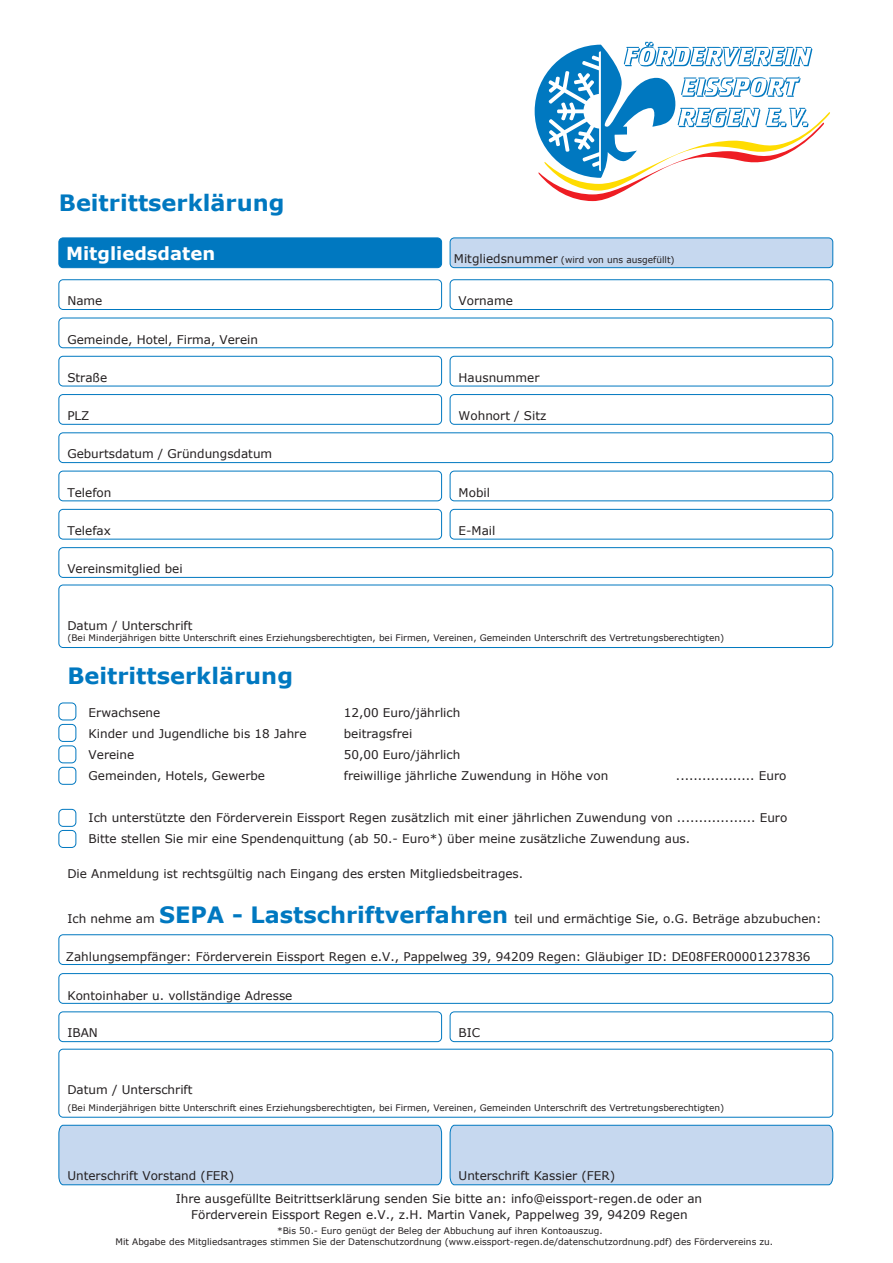
<style>
.page{position:relative;width:893px;height:1263px;background:#fff}
.page>*{position:absolute;margin:0;border:0;box-sizing:border-box;transform-origin:0 0}
.t1{font:700 22.5px "Verdana";color:#0078c0}
.t2{font:700 18px "Verdana";color:#fff}
.t3{font:12px/21px "Verdana";color:#231f20}
.t4{font:9px/10.8px "Verdana";color:#231f20}
.s1{font-size:12px}
.s2{font-weight:700;font-size:22.5px;color:#0078c0}
</style>
<div class="page">
<div style="left:58px;top:1124px;width:384px;height:61px;background:#c6d8ef"></div>
<div style="left:449px;top:1124px;width:384px;height:61px;background:#c6d8ef"></div>
<div style="left:450px;top:238px;width:383px;height:30px;background:#c6d8ef;border-radius:4px"></div>
<div style="left:450px;top:238px;width:383px;height:30px;border:1px solid #0078c0;border-radius:4px"></div>
<svg style="left:535px;top:42px;width:295px;height:159px"></svg>
<svg style="left:58px;top:279px;width:775px;height:369px"></svg>
<div style="left:59px;top:238px;width:383px;height:30px;background:#0078c0;border-radius:4px"></div>
<div style="left:58px;top:238px;width:384px;height:30px;border:1px solid #0078c0;border-radius:4px"></div>
<svg style="left:58px;top:934px;width:775px;height:184px"></svg>
<div style="left:58px;top:703px;width:18px;height:17px;border:1px solid #0078c0;border-radius:4px"></div>
<div style="left:58px;top:724px;width:18px;height:18px;border:1px solid #0078c0;border-radius:4px"></div>
<div style="left:58px;top:745px;width:18px;height:18px;border:1px solid #0078c0;border-radius:4px"></div>
<div style="left:58px;top:767px;width:18px;height:18px;border:1px solid #0078c0;border-radius:4px"></div>
<div style="left:58px;top:809px;width:18px;height:18px;border:1px solid #0078c0;border-radius:4px"></div>
<div style="left:58px;top:830px;width:18px;height:18px;border:1px solid #0078c0;border-radius:4px"></div>
<h1 class="t1" style="left:59px;top:187px;width:227px">Beitrittserklärung</h1>
<h2 class="t2" style="left:66px;top:240px;width:151px">Mitgliedsdaten</h2>
<p class="t4" style="left:454px;top:255px;width:222px"><span class="s1">Mitgliedsnummer</span> (wird von uns ausgefüllt)</p>
<p class="t3" style="left:67px;top:290px;width:37px">Name</p>
<p class="t3" style="left:459px;top:290px;width:56px">Vorname</p>
<p class="t3" style="left:67px;top:329px;width:192px">Gemeinde, Hotel, Firma, Verein</p>
<p class="t3" style="left:67px;top:367px;width:41px">Straße</p>
<p class="t3" style="left:459px;top:367px;width:82px">Hausnummer</p>
<p class="t3" style="left:67px;top:405px;width:24px">PLZ</p>
<p class="t3" style="left:459px;top:405px;width:89px">Wohnort / Sitz</p>
<p class="t3" style="left:67px;top:443px;width:206px">Geburtsdatum / Gründungsdatum</p>
<p class="t3" style="left:67px;top:482px;width:46px">Telefon</p>
<p class="t3" style="left:459px;top:482px;width:33px">Mobil</p>
<p class="t3" style="left:67px;top:520px;width:45px">Telefax</p>
<p class="t3" style="left:459px;top:520px;width:38px">E-Mail</p>
<p class="t3" style="left:67px;top:558px;width:117px">Vereinsmitglied bei</p>
<p class="t3" style="left:67px;top:615px;width:127px">Datum / Unterschrift</p>
<p class="t4" style="left:67px;top:632px;width:658px">(Bei Minderjährigen bitte Unterschrift eines Erziehungsberechtigten, bei Firmen, Vereinen, Gemeinden Unterschrift des Vertretungsberechtigten)</p>
<h1 class="t1" style="left:67px;top:660px;width:227px">Beitrittserklärung</h1>
<p class="t3" style="left:89px;top:702px;width:73px">Erwachsene</p>
<p class="t3" style="left:344px;top:702px;width:118px">12,00 Euro/jährlich</p>
<p class="t3" style="left:89px;top:723px;width:219px">Kinder und Jugendliche bis 18 Jahre</p>
<p class="t3" style="left:344px;top:723px;width:70px">beitragsfrei</p>
<p class="t3" style="left:89px;top:744px;width:47px">Vereine</p>
<p class="t3" style="left:344px;top:744px;width:118px">50,00 Euro/jährlich</p>
<p class="t3" style="left:89px;top:765px;width:178px">Gemeinden, Hotels, Gewerbe</p>
<p class="t3" style="left:344px;top:765px;width:266px">freiwillige jährliche Zuwendung in Höhe von</p>
<p class="t3" style="left:676px;top:765px;width:112px">.................. Euro</p>
<p class="t3" style="left:89px;top:807px;width:700px">Ich unterstützte den Förderverein Eissport Regen zusätzlich mit einer jährlichen Zuwendung von .................. Euro<br>Bitte stellen Sie mir eine Spendenquittung (ab 50.- Euro*) über meine zusätzliche Zuwendung aus.</p>
<p class="t3" style="left:67px;top:862px;width:457px">Die Anmeldung ist rechtsgültig nach Eingang des ersten Mitgliedsbeitrages.</p>
<p class="t3" style="left:67px;top:907px;width:756px">Ich nehme am <span class="s2">SEPA - Lastschriftverfahren</span> teil und ermächtige Sie, o.G. Beträge abzubuchen:</p>
<p class="t3" style="left:66px;top:946px;width:746px">Zahlungsempfänger: Förderverein Eissport Regen e.V., Pappelweg 39, 94209 Regen: Gläubiger ID: DE08FER00001237836</p>
<p class="t3" style="left:67px;top:984px;width:227px">Kontoinhaber u. vollständige Adresse</p>
<p class="t3" style="left:67px;top:1022px;width:32px">IBAN</p>
<p class="t3" style="left:459px;top:1022px;width:23px">BIC</p>
<p class="t3" style="left:67px;top:1079px;width:127px">Datum / Unterschrift</p>
<p class="t4" style="left:67px;top:1102px;width:658px">(Bei Minderjährigen bitte Unterschrift eines Erziehungsberechtigten, bei Firmen, Vereinen, Gemeinden Unterschrift des Vertretungsberechtigten)</p>
<p class="t3" style="left:67px;top:1165px;width:168px">Unterschrift Vorstand (FER)</p>
<p class="t3" style="left:176px;top:1164px;width:528px;line-height:23px;text-indent:283px">Unterschrift Kassier (FER)<br>Ihre ausgefüllte Beitrittserklärung senden Sie bitte an: info@eissport-regen.de oder an</p>
<p class="t3" style="left:191px;top:1204px;width:498px">Förderverein Eissport Regen e.V., z.H. Martin Vanek, Pappelweg 39, 94209 Regen</p>
<p class="t4" style="left:115px;top:1225px;width:659px;text-indent:162px">*Bis 50.- Euro genügt der Beleg der Abbuchung auf ihren Kontoauszug.<br>Mit Abgabe des Mitgliedsantrages stimmen Sie der Datenschutzordnung (www.eissport-regen.de/datenschutzordnung.pdf) des Fördervereins zu.</p>
</div>
